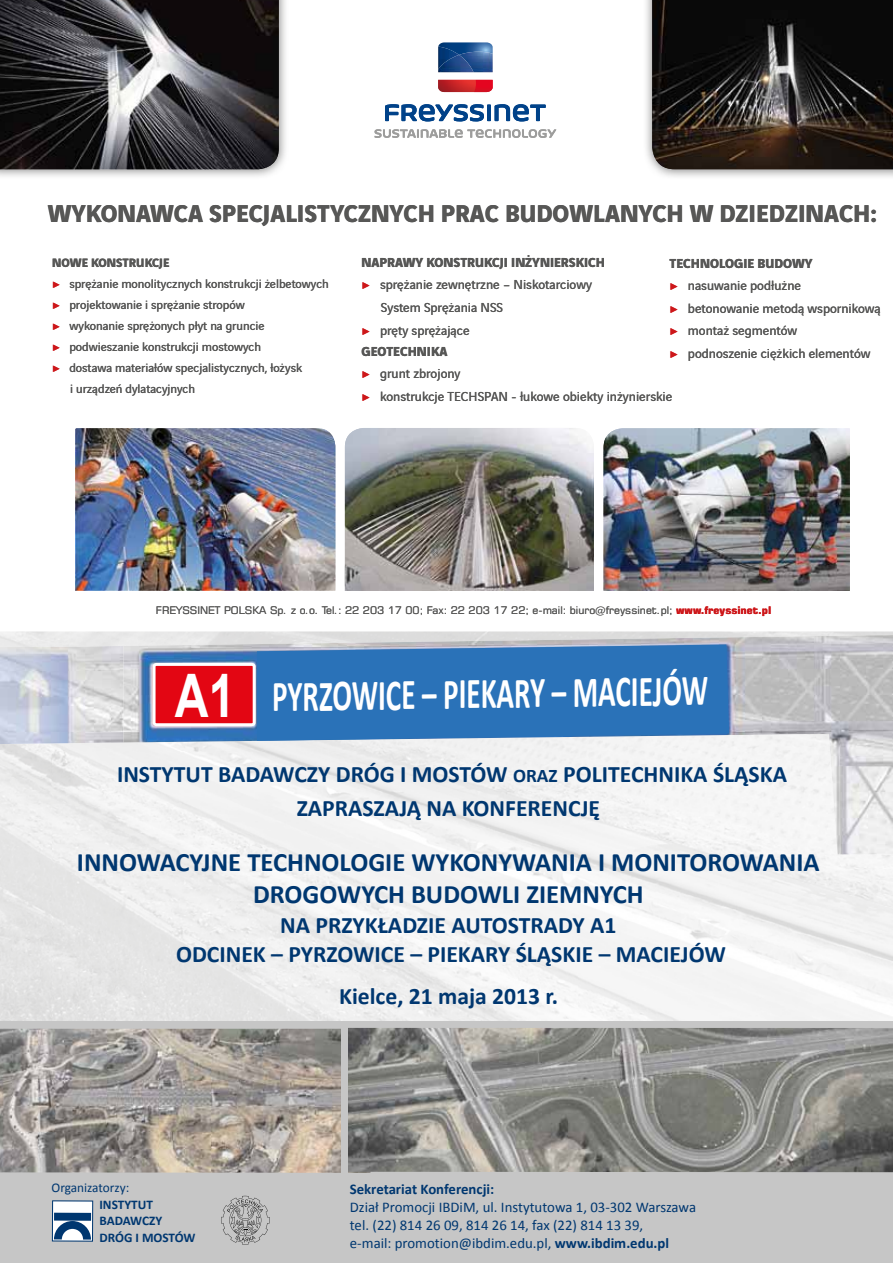
<style>
.page{position:relative;width:893px;height:1263px;background:#fff}
.page>*{position:absolute;margin:0;border:0;box-sizing:border-box;transform-origin:0 0}
.t1{font:700 60px "Arial";color:#fff;scale:.78 1}
.t2{font:700 44.25px "Calibri";color:#fff;scale:.66 1}
.t3{font:700 26.7px/32.5px "Calibri";color:#003770;text-align:center}
.t4{font:700 25.8px "Vinci Sans";color:#575756}
.t5{font:700 23.7px/29px "Calibri";color:#003770;text-align:center}
.t6{font:14.85px/18px "Calibri";color:#003770}
.t7{font:700 14.85px "Calibri";color:#003770}
.t8{font:13.95px/22.6px "Vinci Sans";color:#575756}
.t9{font:700 13.95px "Vinci Sans";color:#575756}
.t10{font:13.35px "Calibri";letter-spacing:-.005em;color:#003770}
.t11{font:700 13.2px/16.2px "Calibri";color:#003770}
.t12{font:12.9px "Vinci Sans";color:#575756}
.t13{font:700 12.9px "Vinci Sans";color:#575756}
.t14{font:9.75px "Square 721 PL";color:#575756}
.s1{font-size:13.8px;color:#cd171a}
.s2{font-size:14.85px;color:#cd171a}
.s3{font-weight:700}
.s4{font-weight:700;color:#cd171a}
.s5{font-size:19.2px}
</style>
<div class="page">
<img style="left:604px;top:428px;width:246px;height:163px">
<img style="left:75px;top:428px;width:260px;height:162px">
<img style="left:345px;top:428px;width:249px;height:163px">
<img style="left:0;top:0;width:286px;height:177px">
<img style="left:0;top:0;width:279px;height:169px">
<img style="left:646px;top:0;width:247px;height:177px">
<img style="left:652px;top:0;width:241px;height:169px">
<svg style="left:385px;top:104px;width:99px;height:17px"></svg>
<hr style="left:487px;top:105px;width:4px;height:16px;background:#004289">
<svg style="left:495px;top:104px;width:51px;height:17px"></svg>
<svg style="left:476px;top:80px;width:17px;height:12px"></svg>
<hr style="left:438px;top:72px;width:55px;height:1px;background:#c7cfdb">
<img style="left:459px;top:52px;width:34px;height:20px">
<img style="left:444px;top:47px;width:15px;height:8px">
<svg style="left:438px;top:42px;width:6px;height:13px"></svg>
<img style="left:438px;top:55px;width:35px;height:17px">
<img style="left:438px;top:80px;width:38px;height:12px">
<svg style="left:375px;top:129px;width:181px;height:9px"></svg>
<img style="left:123px;top:635px;width:770px;height:132px">
<img style="left:831px;top:766px;width:62px;height:88px">
<img style="left:0;top:646px;width:123px;height:98px">
<svg style="left:153px;top:663px;width:103px;height:63px;background:#e62834"></svg>
<div style="left:0;top:1021px;width:893px;height:242px;background:#c6c6c6"></div>
<svg style="left:257px;top:644px;width:472px;height:97px;background:#3679ba"></svg>
<div style="left:52px;top:1200px;width:41px;height:42px;background:linear-gradient(to right,#7391b0,#a5b8cc)"></div>
<div style="left:53px;top:1201px;width:39px;height:39px;background:#fff"></div>
<div style="left:54px;top:1213px;width:37px;height:8px;background:#003770"></div>
<svg style="left:54px;top:1221px;width:37px;height:18px"></svg>
<svg style="left:221px;top:1196px;width:49px;height:48px"></svg>
<img style="left:0;top:1029px;width:370px;height:144px">
<img style="left:348px;top:1028px;width:545px;height:144px">
<div style="left:341px;top:1023px;width:7px;height:152px;background:#c6c6c6"></div>
<h3 class="t4" style="left:48px;top:193px;width:831px">WYKONAWCA SPECJALISTYCZNYCH PRAC BUDOWLANYCH W DZIEDZINACH:</h3>
<p class="t13" style="left:52px;top:252px;width:119px">NOWE KONSTRUKCJE</p>
<p class="t12" style="left:52px;top:274px;width:278px"><span class="s1">c</span> sprężanie monolitycznych konstrukcji żelbetowych</p>
<p class="t12" style="left:52px;top:295px;width:194px"><span class="s1">c</span> projektowanie i sprężanie stropów</p>
<p class="t12" style="left:52px;top:316px;width:214px"><span class="s1">c</span> wykonanie sprężonych płyt na gruncie</p>
<p class="t12" style="left:52px;top:337px;width:210px"><span class="s1">c</span> podwieszanie konstrukcji mostowych</p>
<p class="t12" style="left:52px;top:358px;width:251px"><span class="s1">c</span> dostawa materiałów specjalistycznych, łożysk</p>
<p class="t12" style="left:70px;top:379px;width:126px">i urządzeń dylatacyjnych</p>
<p class="t9" style="left:362px;top:251px;width:245px">NAPRAWY KONSTRUKCJI INŻYNIERSKICH</p>
<p class="t8" style="left:362px;top:272px;width:232px"><span class="s2">c</span> sprężanie zewnętrzne – Niskotarciowy</p>
<p class="t8" style="left:381px;top:295px;width:124px">System Sprężania NSS</p>
<p class="t8" style="left:362px;top:317px;width:110px"><span class="s2">c</span> pręty sprężające</p>
<p class="t8" style="left:362px;top:339px;width:312px"><span class="s3">GEOTECHNIKA<br></span><span class="s2">c</span> grunt zbrojony<br><span class="s2">c</span> konstrukcje TECHSPAN - łukowe obiekty inżynierskie</p>
<p class="t8" style="left:669px;top:250px;width:213px"><span class="s3">TECHNOLOGIE BUDOWY<br></span><span class="s2">c</span> nasuwanie podłużne<br><span class="s2">c</span> betonowanie metodą wspornikową <span class="s2">c</span> montaż segmentów<br><span class="s2">c</span> podnoszenie ciężkich elementów</p>
<p class="t14" style="left:156px;top:604px;width:617px">FREYSSINET POLSKA Sp. z o.o. Tel.: 22 203 17 00; Fax: 22 203 17 22; e-mail: biuro@freyssinet.pl; <span class="s4">www.freyssinet.pl</span></p>
<h1 class="t1" style="left:175px;top:655px;width:78px">A1</h1>
<h2 class="t2" style="left:271px;top:669px;width:662px;rotate:-1deg">PYRZOWICE – PIEKARY – MACIEJÓW</h2>
<h3 class="t5" style="left:117px;top:760px;width:671px">INSTYTUT BADAWCZY DRÓG I MOSTÓW <span class="s5">ORAZ</span> POLITECHNIKA ŚLĄSKA</h3>
<h3 class="t5" style="left:297px;top:794px;width:305px">ZAPRASZAJĄ NA KONFERENCJĘ</h3>
<h3 class="t3" style="left:77px;top:845px;width:744px">INNOWACYJNE TECHNOLOGIE WYKONYWANIA I MONITOROWANIA<br>DROGOWYCH BUDOWLI ZIEMNYCH</h3>
<h3 class="t5" style="left:176px;top:910px;width:551px">NA PRZYKŁADZIE AUTOSTRADY A1<br>ODCINEK – PYRZOWICE – PIEKARY ŚLĄSKIE – MACIEJÓW</h3>
<p class="t10" style="left:52px;top:1179px;width:79px">Organizatorzy:</p>
<p class="t11" style="left:99px;top:1197px;width:98px">INSTYTUT<br>BADAWCZY<br>DRÓG I MOSTÓW</p>
<h3 class="t5" style="left:339px;top:982px;width:221px">Kielce, 21 maja 2013 r.</h3>
<p class="t7" style="left:350px;top:1179px;width:146px">Sekretariat Konferencji:</p>
<p class="t6" style="left:350px;top:1198px;width:348px">Dział Promocji IBDiM, ul. Instytutowa 1, 03-302 Warszawa tel. (22) 814 26 09, 814 26 14, fax (22) 814 13 39,<br>e-mail: promotion@ibdim.edu.pl, <span class="s3">www.ibdim.edu.pl</span></p>
</div>
